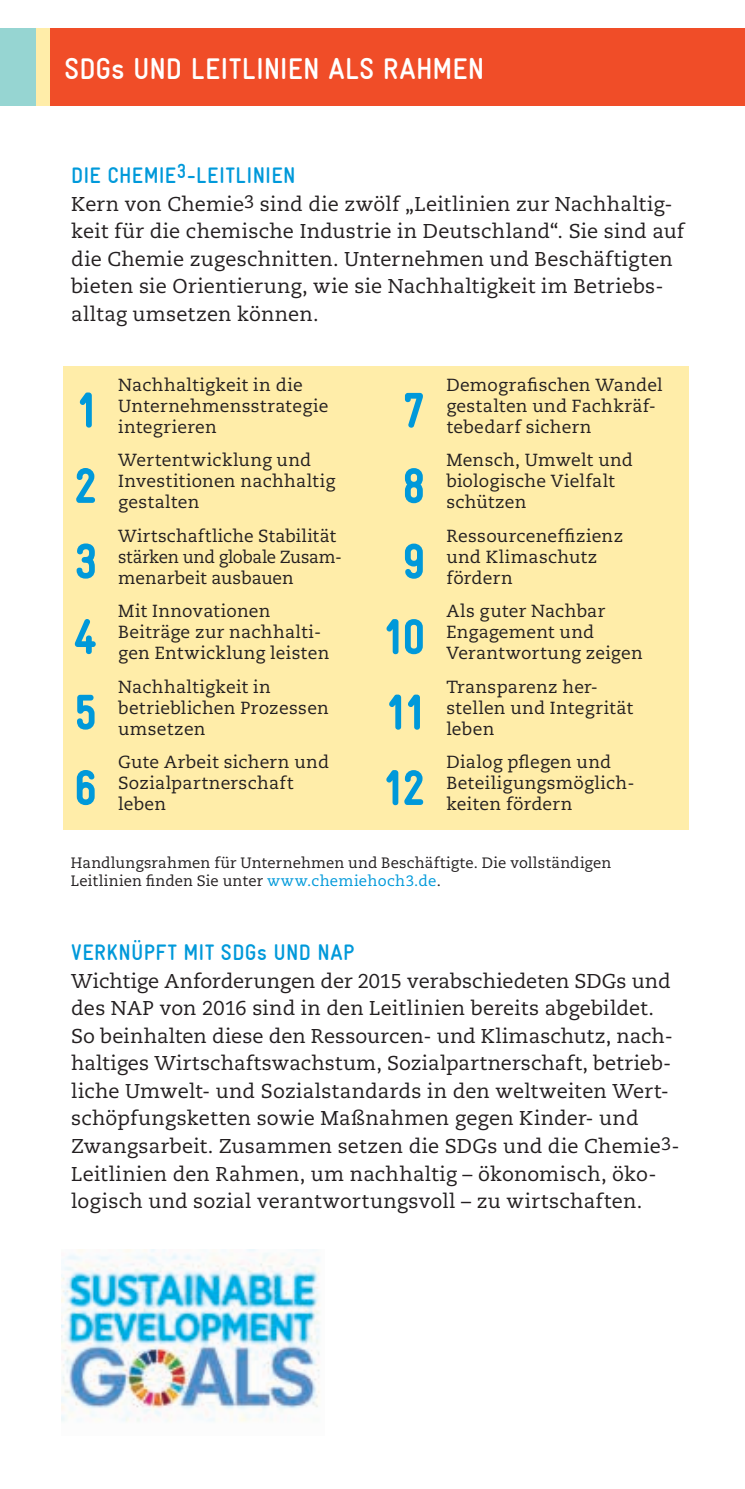
<style>
.page{position:relative;width:745px;height:1489px;background:#fff}
.page>*{position:absolute;margin:0;border:0;box-sizing:border-box;transform-origin:0 0}
.t1{font:50px "Gravur Condensed Black CE";color:#0099da}
.t2{font:700 condensed 30px "Gravur";letter-spacing:.005em;color:#fff}
.t3{font:700 condensed 22.5px "Gravur";letter-spacing:.02em;color:#0099da}
.t4{font:20px/27.5px "Caecilia LT Std";letter-spacing:.01em;color:#231f20}
.t5{font:17.5px/21px "Caecilia LT Std";letter-spacing:.015em;color:#231f20}
.t6{font:15px/18px "Caecilia LT Std";letter-spacing:.015em;color:#231f20}
.s1{font-size:18px}
.s2{color:#0099da}
</style>
<div class="page">
<div style="left:64px;top:366px;width:305px;height:304px;background:#ffeda9"></div>
<div style="left:369px;top:366px;width:318px;height:304px;background:#ffeda9"></div>
<div style="left:64px;top:670px;width:305px;height:159px;background:#ffeda9"></div>
<div style="left:369px;top:592px;width:318px;height:237px;background:#ffeda9"></div>
<div style="left:0;top:28px;width:744px;height:78px;background:#f04d28"></div>
<img style="left:61px;top:1249px;width:259px;height:173px">
<div style="left:35px;top:28px;width:15px;height:78px;background:#ffeda9"></div>
<div style="left:0;top:28px;width:35px;height:78px;background:#96d5d2"></div>
<h2 class="t2" style="left:71px;top:52px;width:236px">WEGBESCHREIBUNG</h2>
<h2 class="t2" style="left:64px;top:52px;width:421px">SDGs UND LEITLINIEN ALS RAHMEN</h2>
<p class="t3" style="left:71px;top:163px;width:226px">DIE CHEMIE<sup>3</sup>-LEITLINIEN</p>
<p class="t4" style="left:71px;top:190px;width:614px">Kern von Chemie<span class="s1">3</span> sind die zwölf „Leitlinien zur Nachhaltig&shy;keit für die chemische Industrie in Deutschland“. Sie sind auf die Chemie zugeschnitten. Unternehmen und Beschäftigten bieten sie Orientierung, wie sie Nachhaltigkeit im Betriebs&shy;alltag umsetzen können.</p>
<h1 class="t1" style="left:76px;top:382px;width:22px">1</h1>
<h1 class="t1" style="left:74px;top:458px;width:24px">2</h1>
<h1 class="t1" style="left:74px;top:533px;width:24px">3</h1>
<h1 class="t1" style="left:74px;top:609px;width:25px">4</h1>
<h1 class="t1" style="left:75px;top:684px;width:24px">5</h1>
<h1 class="t1" style="left:74px;top:759px;width:24px">6</h1>
<p class="t5" style="left:118px;top:374px;width:212px">Nachhaltigkeit in die<br>Unternehmensstrategie integrieren</p>
<p class="t5" style="left:118px;top:450px;width:218px">Wertentwicklung und<br>Investitionen nachhaltig gestalten</p>
<p class="t5" style="left:118px;top:525px;width:225px">Wirtschaftliche Stabilität stärken und globale Zusam&shy;menarbeit ausbauen</p>
<p class="t5" style="left:118px;top:601px;width:212px">Mit Innovationen<br>Beiträge zur nachhalti&shy;gen Entwicklung leisten</p>
<p class="t5" style="left:118px;top:676px;width:212px">Nachhaltigkeit in betrieblichen Prozessen umsetzen</p>
<p class="t5" style="left:118px;top:751px;width:212px">Gute Arbeit sichern und<br>Sozialpartnerschaft leben</p>
<h1 class="t1" style="left:402px;top:382px;width:24px">7</h1>
<h1 class="t1" style="left:402px;top:458px;width:24px">8</h1>
<h1 class="t1" style="left:402px;top:533px;width:24px">9</h1>
<h1 class="t1" style="left:382px;top:609px;width:44px">10</h1>
<h1 class="t1" style="left:385px;top:684px;width:41px">11</h1>
<h1 class="t1" style="left:382px;top:760px;width:44px">12</h1>
<p class="t5" style="left:446px;top:374px;width:218px">Demografischen Wandel gestalten und Fachkräf&shy;tebedarf sichern</p>
<p class="t5" style="left:446px;top:450px;width:188px">Mensch, Umwelt und biologische Vielfalt schützen</p>
<p class="t5" style="left:446px;top:525px;width:178px">Ressourceneffizienz und Klimaschutz fördern</p>
<p class="t5" style="left:446px;top:601px;width:198px">Als guter Nachbar<br>Engagement und<br>Verantwortung zeigen</p>
<p class="t5" style="left:446px;top:676px;width:188px">Transparenz her&shy;stellen und Integrität leben</p>
<p class="t5" style="left:446px;top:752px;width:189px">Dialog pflegen und<br>Beteiligungsmöglich&shy;keiten fördern</p>
<p class="t6" style="left:71px;top:854px;width:541px">Handlungsrahmen für Unternehmen und Beschäftigte. Die vollständigen<br>Leitlinien finden Sie unter <span class="s2">www.chemiehoch3.de</span>.</p>
<p class="t3" style="left:71px;top:940px;width:284px">VERKNÜPFT MIT SDGs UND NAP</p>
<p class="t4" style="left:71px;top:967px;width:609px">Wichtige Anforderungen der 2015 verabschiedeten SDGs und des NAP von 2016 sind in den Leitlinien bereits abgebildet.<br>So beinhalten diese den Ressourcen- und Klimaschutz, nach&shy;haltiges Wirtschaftswachstum, Sozialpartnerschaft, betrieb&shy;liche Umwelt- und Sozialstandards in den weltweiten Wert&shy;schöpfungsketten sowie Maßnahmen gegen Kinder- und Zwangsarbeit. Zusammen setzen die SDGs und die Chemie<span class="s1">3</span>- Leitlinien den Rahmen, um nachhaltig – ökonomisch, öko&shy;logisch und sozial verantwortungsvoll – zu wirtschaften.</p>
</div>
